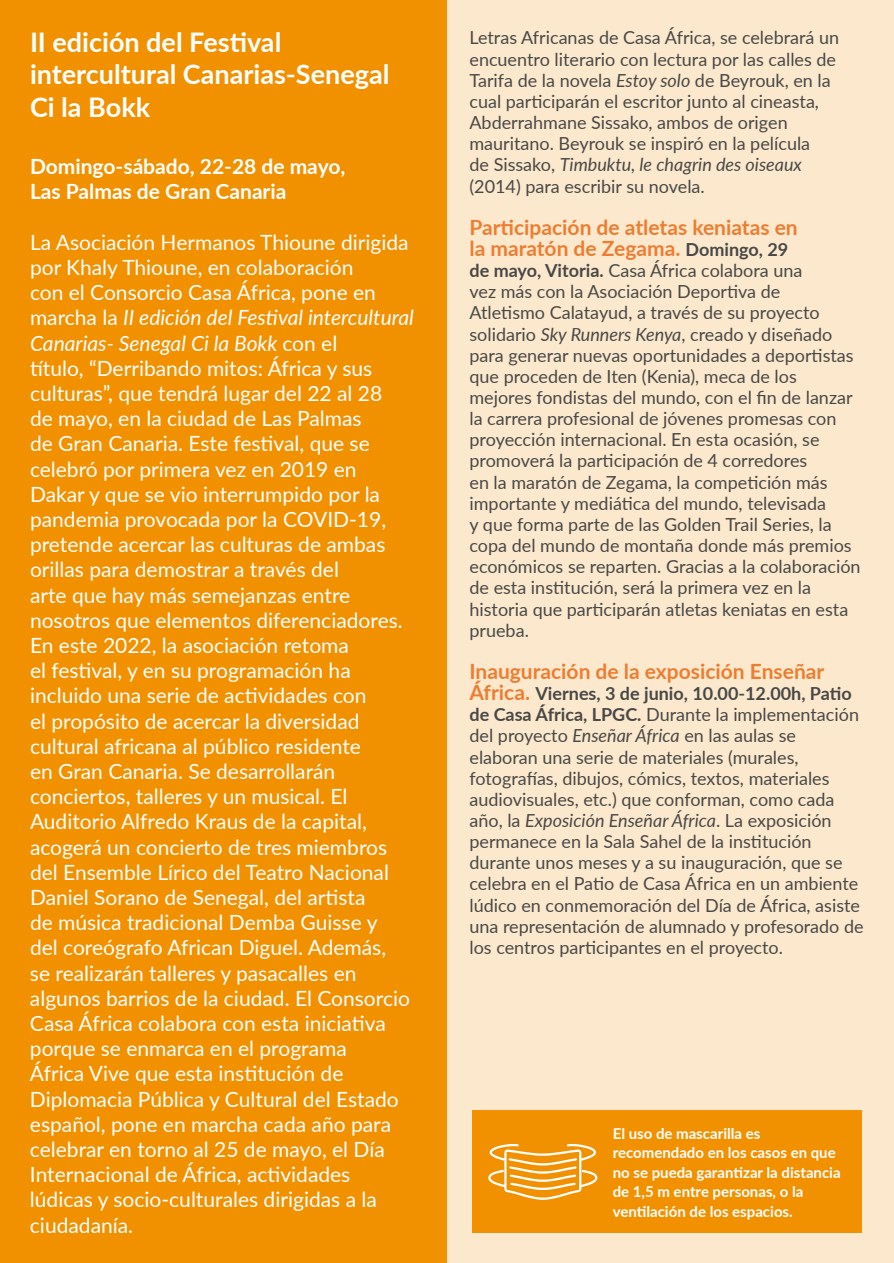
<style>
.page{position:relative;width:894px;height:1263px;background:#fce9cd}
.page>*{position:absolute;margin:0;border:0;box-sizing:border-box;transform-origin:0 0}
.t1{font:700 27px/32.4px "Lato";color:#fff}
.t2{font:21px/25.2px "Lato";color:#fff}
.t3{font:700 21px/21.1px "Lato";color:#ed7d31}
.t4{font:700 21px/25.2px "Lato";color:#fff}
.t5{font:18px/21.1px "Lato";color:#484848}
.t6{font:700 15px/19.5px "Lato";color:#fff}
.s1{font-style:italic}
.s2{font-size:18px;color:#484848}
.s3{font-weight:700}
.s4{font-weight:700;font-size:21px;color:#ed7d31}
</style>
<div class="page">
<div style="left:0;top:0;width:447px;height:1263px;background:#f29100"></div>
<div style="left:472px;top:1111px;width:390px;height:122px;background:#f29100"></div>
<svg style="left:488px;top:1143px;width:110px;height:57px"></svg>
<h1 class="t1" style="left:30px;top:25px;width:361px">II edición del Festival intercultural Canarias-Senegal<br>Ci la Bokk</h1>
<p class="t4" style="left:30px;top:153px;width:317px">Domingo-sábado, 22-28 de mayo,<br>Las Palmas de Gran Canaria</p>
<p class="t2" style="left:30px;top:229px;width:385px">La Asociación Hermanos Thioune dirigida por Khaly Thioune, en colaboración<br>con el Consorcio Casa África, pone en marcha la <span class="s1">II edición del Festival intercultural Canarias- Senegal Ci la Bokk</span> con el<br>título, “Derribando mitos: África y sus culturas”, que tendrá lugar del 22 al 28<br>de mayo, en la ciudad de Las Palmas<br>de Gran Canaria. Este festival, que se celebró por primera vez en 2019 en Dakar y que se vio interrumpido por la pandemia provocada por la COVID-19, pretende acercar las culturas de ambas orillas para demostrar a través del<br>arte que hay más semejanzas entre nosotros que elementos diferenciadores.<br>En este 2022, la asociación retoma<br>el festival, y en su programación ha incluido una serie de actividades con<br>el propósito de acercar la diversidad cultural africana al público residente<br>en Gran Canaria. Se desarrollarán conciertos, talleres y un musical. El Auditorio Alfredo Kraus de la capital, acogerá un concierto de tres miembros del Ensemble Lírico del Teatro Nacional Daniel Sorano de Senegal, del artista<br>de música tradicional Demba Guisse y<br>del coreógrafo African Diguel. Además,<br>se realizarán talleres y pasacalles en algunos barrios de la ciudad. El Consorcio Casa África colabora con esta iniciativa porque se enmarca en el programa<br>África Vive que esta institución de Diplomacia Pública y Cultural del Estado español, pone en marcha cada año para celebrar en torno al 25 de mayo, el Día Internacional de África, actividades lúdicas y socio-culturales dirigidas a la ciudadanía.</p>
<p class="t5" style="left:470px;top:27px;width:371px">Letras Africanas de Casa África, se celebrará un encuentro literario con lectura por las calles de Tarifa de la novela <span class="s1">Estoy solo</span> de Beyrouk, en la cual participarán el escritor junto al cineasta, Abderrahmane Sissako, ambos de origen mauritano. Beyrouk se inspiró en la película<br>de Sissako, <span class="s1">Timbuktu, le chagrin des oiseaux </span>(2014) para escribir su novela.</p>
<p class="t3" style="left:470px;top:216px;width:330px">Participación de atletas keniatas en la maratón de Zegama. <span class="s2">Domingo, 29</span></p>
<p class="t5" style="left:469px;top:259px;width:393px"><span class="s3">de mayo, Vitoria.</span> Casa África colabora una<br>vez más con la Asociación Deportiva de<br>Atletismo Calatayud, a través de su proyecto solidario <span class="s1">Sky Runners Kenya</span>, creado y diseñado para generar nuevas oportunidades a deportistas que proceden de Iten (Kenia), meca de los mejores fondistas del mundo, con el fin de lanzar la carrera profesional de jóvenes promesas con proyección internacional. En esta ocasión, se promoverá la participación de 4 corredores<br>en la maratón de Zegama, la competición más importante y mediática del mundo, televisada<br>y que forma parte de las Golden Trail Series, la copa del mundo de montaña donde más premios económicos se reparten. Gracias a la colaboración de esta institución, será la primera vez en la historia que participarán atletas keniatas en esta prueba.</p>
<p class="t3" style="left:470px;top:660px;width:356px">Inauguración de la exposición Enseñar</p>
<p class="t5" style="left:470px;top:682px;width:396px"><span class="s4">África.</span> <span class="s3">Viernes, 3 de junio, 10.00-12.00h, Patio de Casa África, LPGC.</span> Durante la implementación del proyecto <span class="s1">Enseñar África</span> en las aulas se elaboran una serie de materiales (murales, fotografías, dibujos, cómics, textos, materiales audiovisuales, etc.) que conforman, como cada año, la <span class="s1">Exposición Enseñar África</span>. La exposición permanece en la Sala Sahel de la institución durante unos meses y a su inauguración, que se celebra en el Patio de Casa África en un ambiente lúdico en conmemoración del Día de África, asiste una representación de alumnado y profesorado de los centros participantes en el proyecto.</p>
<p class="t6" style="left:613px;top:1123px;width:229px">El uso de mascarilla es recomendado en los casos en que no se pueda garantizar la distancia de 1,5 m entre personas, o la ventilación de los espacios.</p>
</div>
